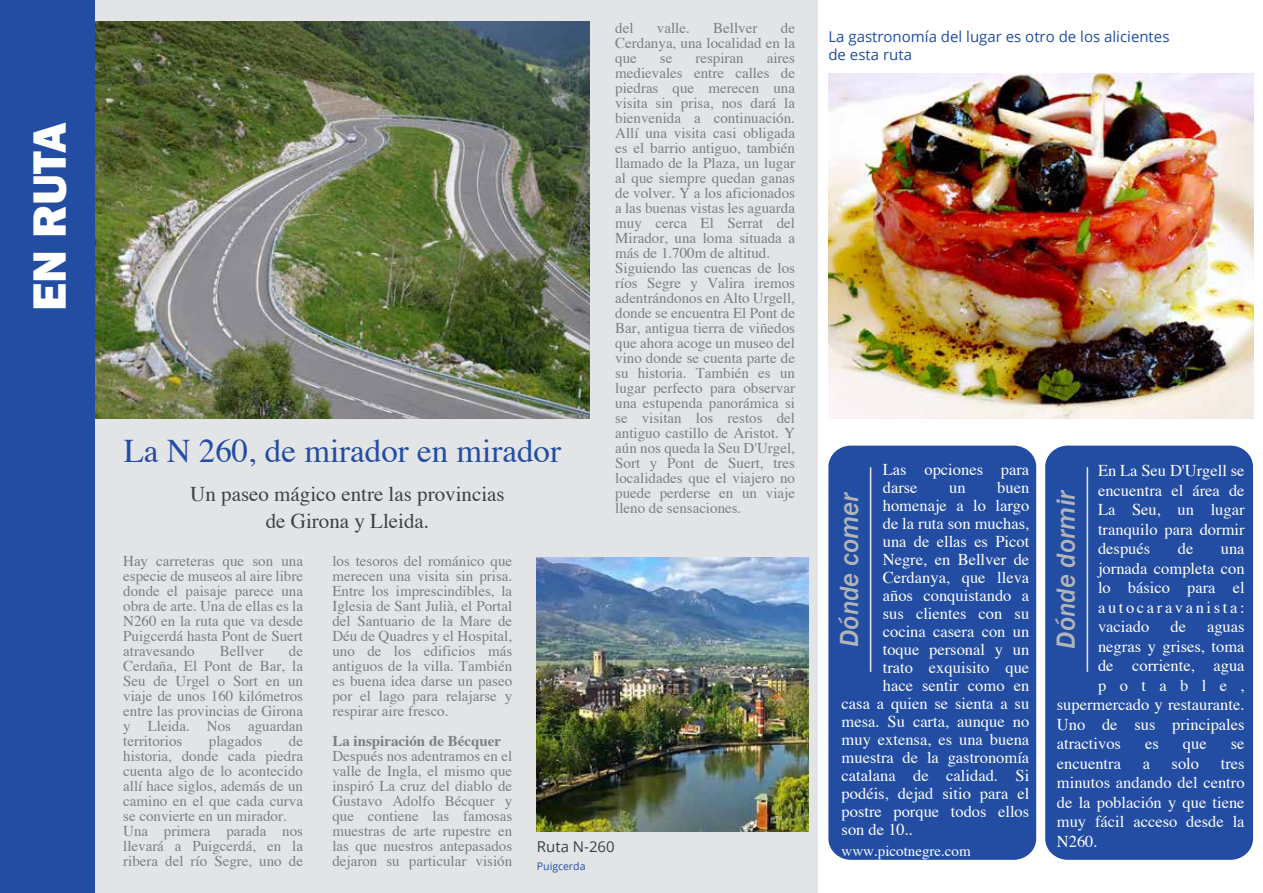
<style>
.page{position:relative;width:1263px;height:893px;background:#fff}
.page>*{position:absolute;margin:0;border:0;box-sizing:border-box;transform-origin:0 0}
.t1{font:800 48px "Franklin Gothic";color:#fff}
.t2{font:33px "Times";color:#224da2}
.t3{font:italic 500 27px "Franklin Gothic";color:#b2b5b8}
.t4{font:21px/27px "Times";color:#3e4144;text-align:center}
.t5{font:16.5px/19.5px "Times";color:#fff;text-align:justify}
.t6{font:16.5px "Times";letter-spacing:.81em;color:#fff}
.t7{font:15px/15px "Times";color:#7d7e83;text-align:justify}
.t8{font:15px/18px "Open Sans";color:#224da2}
.t9{font:700 15px "Times";color:#7d7e83}
.t10{font:15px "Times";color:#fff}
.t11{font:15px "Open Sans";color:#3e4144}
.t12{font:10.5px "Open Sans";color:#224da2}
</style>
<div class="page">
<div style="left:828px;top:446px;width:208px;height:414px;background:#224da2;border-radius:22px"></div>
<div style="left:34px;top:0;width:784px;height:893px;background:#e3e4e6"></div>
<img style="left:537px;top:558px;width:271px;height:273px">
<img style="left:94px;top:21px;width:496px;height:397px">
<div style="left:0;top:0;width:94px;height:893px;background:#224da2"></div>
<img style="left:828px;top:73px;width:425px;height:345px">
<hr style="left:870px;top:467px;width:1px;height:205px;background:#e3e4e6">
<div style="left:1045px;top:446px;width:208px;height:414px;background:#224da2;border-radius:22px"></div>
<hr style="left:1086px;top:467px;width:2px;height:205px;background:#e3e4e6">
<h1 class="t1" style="left:19px;top:311px;width:190px;rotate:-90deg">EN RUTA</h1>
<h2 class="t2" style="left:124px;top:430px;width:439px">La N 260, de mirador en mirador</h2>
<h3 class="t4" style="left:190px;top:482px;width:316px">Un paseo mágico entre las provincias de Girona y Lleida.</h3>
<p class="t7" style="left:615px;top:21px;width:20px">del</p>
<p class="t7" style="left:657px;top:21px;width:34px">valle.</p>
<p class="t7" style="left:713px;top:21px;width:46px">Bellver</p>
<p class="t7" style="left:615px;top:21px;width:181px;text-indent:166px">de Cerdanya, una localidad en la que</p>
<p class="t7" style="left:615px;top:51px;width:181px;text-align:left;text-indent:152px">aires medievales entre calles de piedras que merecen una visita sin prisa, nos dará la bienvenida a continuación.<br>Allí una visita casi obligada es el barrio antiguo, también llamado de la Plaza, un lugar al que siempre quedan ganas de volver. Y a los aficionados a las buenas vistas les aguarda muy cerca El Serrat del<br>Mirador, una loma situada a más de 1.700m de altitud.<br>Siguiendo las cuencas de los ríos Segre y Valira iremos adentrándonos en Alto Urgell, donde se encuentra El Pont de<br>Bar, antigua tierra de viñedos que ahora acoge un museo del vino donde se cuenta parte de su historia. También es un lugar perfecto para observar una estupenda panorámica si se visitan los restos del antiguo castillo de Aristot. Y aún nos queda la Seu D'Urgel,<br>Sort y Pont de Suert, tres localidades que el viajero no puede perderse en un viaje lleno de sensaciones.</p>
<p class="t7" style="left:660px;top:51px;width:14px">se</p>
<p class="t7" style="left:695px;top:51px;width:50px">respiran</p>
<p class="t7" style="left:123px;top:554px;width:181px">Hay carreteras que son una especie de museos al aire libre donde el paisaje parece una obra de arte. Una de ellas es la N260 en la ruta que va desde Puigcerdá hasta Pont de Suert atravesando</p>
<p class="t7" style="left:220px;top:644px;width:46px">Bellver</p>
<p class="t7" style="left:123px;top:644px;width:181px;text-indent:166px">de Cerdaña, El Pont de Bar, la Seu de Urgel o Sort en un viaje de unos 160 kilómetros entre las provincias de Girona y Lleida. Nos aguardan territorios</p>
<p class="t7" style="left:209px;top:734px;width:55px">plagados</p>
<p class="t7" style="left:123px;top:734px;width:181px;text-align:left;text-indent:166px">de historia, donde cada piedra cuenta algo de lo acontecido allí hace siglos, además de un camino en el que cada curva se convierte en un mirador.<br>Una primera parada nos llevará a Puigcerdá, en la ribera del río Segre, uno de</p>
<p class="t7" style="left:332px;top:554px;width:181px">los tesoros del románico que merecen una visita sin prisa.<br>Entre los imprescindibles, la Iglesia de Sant Julià, el Portal del Santuario de la Mare de Déu de Quadres y el Hospital, uno de los edificios más antiguos de la villa. También es buena idea darse un paseo por el lago para relajarse y respirar aire fresco.</p>
<p class="t9" style="left:332px;top:731px;width:170px">La inspiración de Bécquer</p>
<p class="t7" style="left:332px;top:749px;width:181px">Después nos adentramos en el valle de Ingla, el mismo que inspiró La cruz del diablo de Gustavo Adolfo Bécquer y que contiene las famosas muestras de arte rupestre en las que nuestros antepasados dejaron su particular visión</p>
<p class="t11" style="left:537px;top:837px;width:79px">Ruta N-260</p>
<p class="t12" style="left:537px;top:859px;width:50px">Puigcerda</p>
<p class="t8" style="left:828px;top:28px;width:343px">La gastronomía del lugar es otro de los alicientes de esta ruta</p>
<p class="t5" style="left:883px;top:461px;width:148px;line-height:18px">Las opciones para darse</p>
<p class="t5" style="left:949px;top:479px;width:18px">un</p>
<p class="t5" style="left:997px;top:479px;width:34px">buen</p>
<p class="t5" style="left:883px;top:497px;width:148px">homenaje a lo largo</p>
<p class="t5" style="left:883px;top:515px;width:148px">de la ruta son muchas,</p>
<p class="t5" style="left:883px;top:533px;width:148px">una de ellas es Picot</p>
<p class="t5" style="left:883px;top:551px;width:148px">Negre, en Bellver de</p>
<p class="t5" style="left:883px;top:569px;width:148px">Cerdanya, que lleva</p>
<p class="t5" style="left:883px;top:587px;width:148px">años conquistando a</p>
<p class="t5" style="left:883px;top:605px;width:148px">sus clientes con su</p>
<p class="t5" style="left:883px;top:623px;width:148px">cocina casera con un</p>
<p class="t5" style="left:883px;top:641px;width:148px">toque personal y un</p>
<p class="t5" style="left:883px;top:659px;width:148px">trato exquisito que</p>
<p class="t5" style="left:883px;top:677px;width:148px">hace sentir como en</p>
<p class="t5" style="left:841px;top:695px;width:189px">casa a quien se sienta a su</p>
<p class="t5" style="left:841px;top:713px;width:189px">mesa. Su carta, aunque no</p>
<p class="t5" style="left:841px;top:731px;width:189px">muy extensa, es una buena</p>
<p class="t5" style="left:841px;top:749px;width:189px">muestra de la gastronomía</p>
<p class="t5" style="left:841px;top:767px;width:189px">catalana de calidad. Si</p>
<p class="t5" style="left:841px;top:785px;width:189px">podéis, dejad sitio para el</p>
<p class="t5" style="left:841px;top:803px;width:189px">postre porque todos ellos</p>
<p class="t5" style="left:841px;top:821px;width:73px">son de 10..</p>
<p class="t10" style="left:841px;top:841px;width:131px">www.picotnegre.com</p>
<h3 class="t3" style="left:832px;top:647px;width:157px;rotate:-90deg">Dónde comer</h3>
<p class="t5" style="left:1098px;top:462px;width:148px">En La Seu D'Urgell se encuentra el área de La Seu, un lugar tranquilo para dormir después</p>
<h3 class="t3" style="left:1049px;top:649px;width:160px;rotate:-90deg">Dónde dormir</h3>
<p class="t5" style="left:1178px;top:540px;width:17px">de</p>
<p class="t5" style="left:1098px;top:540px;width:148px;text-indent:123px">una jornada completa con lo básico para el autocaravanista: vaciado</p>
<p class="t5" style="left:1170px;top:618px;width:17px">de</p>
<p class="t5" style="left:1207px;top:618px;width:39px">aguas</p>
<p class="t5" style="left:1098px;top:638px;width:148px">negras y grises, toma</p>
<p class="t5" style="left:1098px;top:657px;width:148px">de corriente, agua</p>
<p class="t6" style="left:1098px;top:675px;width:148px">potable,</p>
<p class="t5" style="left:1057px;top:696px;width:189px">supermercado y restaurante.</p>
<p class="t5" style="left:1057px;top:716px;width:189px">Uno de sus principales</p>
<p class="t5" style="left:1057px;top:735px;width:66px">atractivos</p>
<p class="t5" style="left:1145px;top:735px;width:15px">es</p>
<p class="t5" style="left:1183px;top:735px;width:25px">que</p>
<p class="t5" style="left:1231px;top:735px;width:15px">se</p>
<p class="t5" style="left:1057px;top:755px;width:66px">encuentra</p>
<p class="t5" style="left:1143px;top:755px;width:9px">a</p>
<p class="t5" style="left:1171px;top:755px;width:29px">solo</p>
<p class="t5" style="left:1057px;top:755px;width:189px;text-indent:164px">tres minutos andando del centro de la población y que tiene muy fácil acceso desde la N260.</p>
</div>
